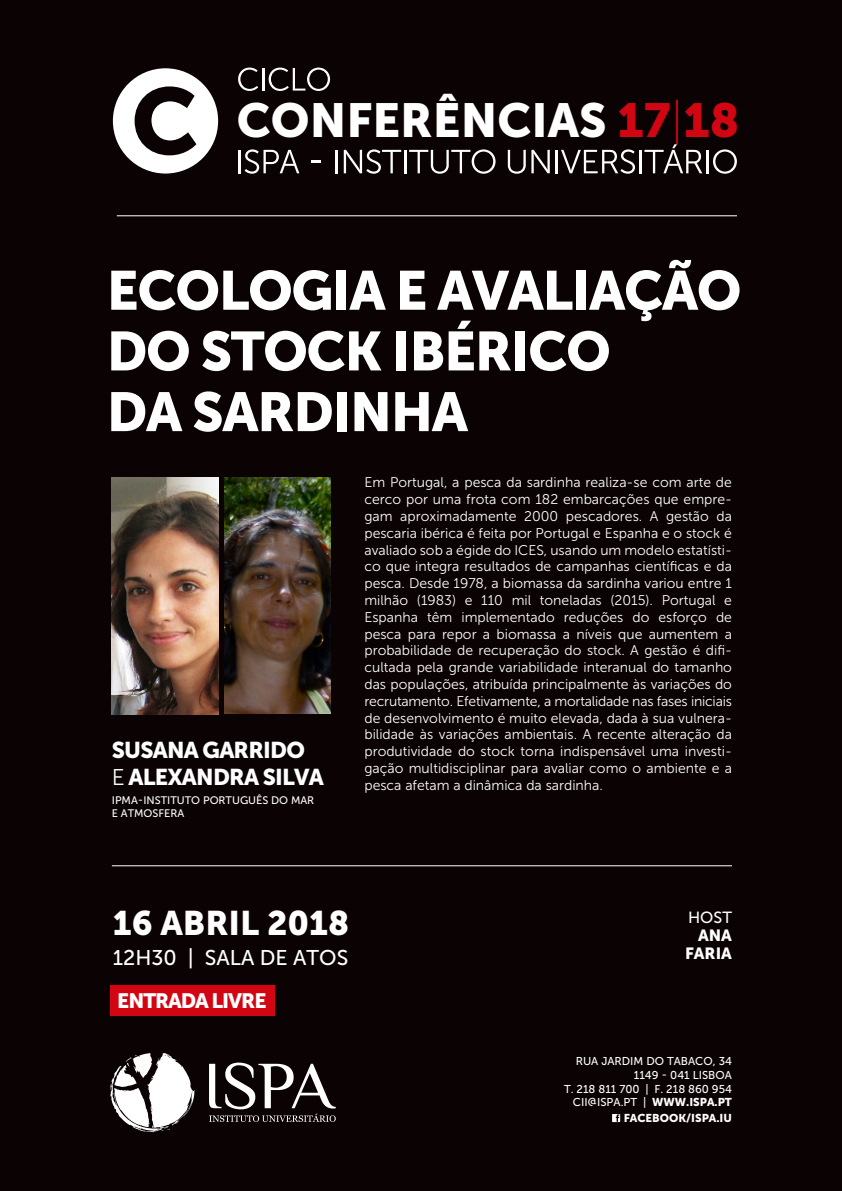
<style>
.page{position:relative;width:842px;height:1191px;background:#0a0203}
.page>*{position:absolute;margin:0;border:0;box-sizing:border-box;transform-origin:0 0}
.t1{font:54.6px/60.7px "Museo Sans 900";letter-spacing:-.025em;color:#fff}
.t2{font:47.5px "Museo Sans 900";color:#fff}
.t3{font:33.9px "Museo Sans 900";color:#fff}
.t4{font:22.7px/27.3px "Museo Sans 900";letter-spacing:-.035em;color:#fff}
.t5{font:21.3px "Museo Sans 500";color:#fff}
.t6{font:20.7px "Museo Sans 900";letter-spacing:-.05em;color:#fff}
.t7{font:16.1px/18px "Museo Sans 900";color:#fff;text-align:right}
.t8{font:16.1px "Museo Sans 500";color:#fff}
.t9{font:14px/16.8px "Museo Sans 300";color:#fff;text-align:justify}
.t10{font:11.4px/13.6px "Museo Sans 500";color:#fff;text-align:right}
.t11{font:11.4px "Museo Sans 900";color:#fff}
.t12{font:10.9px/13.1px "Museo Sans 500";color:#fff}
.s1{color:#d20613}
.s2{font-family:"Museo Sans 100";color:#d20613}
.s3{font-family:"Museo Sans 300"}
.s4{font-family:"Museo Sans 900"}
</style>
<div class="page">
<svg style="left:209px;top:1062px;width:127px;height:60px"></svg>
<svg style="left:110px;top:1053px;width:84px;height:79px"></svg>
<div style="left:111px;top:985px;width:164px;height:30px;background:#d20613"></div>
<svg style="left:113px;top:68px;width:105px;height:105px"></svg>
<svg style="left:238px;top:68px;width:20px;height:23px"></svg>
<hr style="left:262px;top:68px;width:2px;height:23px;background:#fff">
<svg style="left:269px;top:68px;width:61px;height:23px"></svg>
<hr style="left:238px;top:150px;width:2px;height:23px;background:#fff">
<svg style="left:245px;top:149px;width:54px;height:25px"></svg>
<svg style="left:311px;top:161px;width:10px;height:2px"></svg>
<hr style="left:335px;top:150px;width:3px;height:23px;background:#fff">
<svg style="left:344px;top:149px;width:57px;height:25px"></svg>
<hr style="left:404px;top:150px;width:2px;height:23px;background:#fff">
<svg style="left:409px;top:149px;width:87px;height:25px"></svg>
<svg style="left:508px;top:150px;width:42px;height:24px"></svg>
<hr style="left:556px;top:150px;width:2px;height:23px;background:#fff">
<svg style="left:561px;top:149px;width:74px;height:25px"></svg>
<hr style="left:639px;top:150px;width:3px;height:23px;background:#fff">
<svg style="left:644px;top:144px;width:58px;height:29px"></svg>
<hr style="left:706px;top:150px;width:3px;height:23px;background:#fff">
<svg style="left:713px;top:149px;width:24px;height:25px"></svg>
<hr style="left:117px;top:215px;width:620px;height:1px;background:#fff">
<hr style="left:112px;top:865px;width:620px;height:1px;background:#fff">
<svg style="left:612px;top:1114px;width:8px;height:8px"></svg>
<img style="left:112px;top:477px;width:106px;height:237px">
<img style="left:224px;top:477px;width:107px;height:237px">
<h2 class="t2" style="left:237px;top:94px;width:504px">CONFERÊNCIAS <span class="s1">17</span><span class="s2">|</span><span class="s1">18</span></h2>
<h1 class="t1" style="left:107px;top:260px;width:636px">ECOLOGIA E AVALIAÇÃO<br>DO STOCK IBÉRICO<br>DA SARDINHA</h1>
<h3 class="t4" style="left:112px;top:736px;width:214px">SUSANA GARRIDO<br><span class="s3">E</span> ALEXANDRA SILVA</h3>
<p class="t12" style="left:112px;top:794px;width:204px">IPMA-INSTITUTO PORTUGUÊS DO MAR<br>E ATMOSFERA</p>
<p class="t9" style="left:364px;top:474px;width:369px">Em Portugal, a pesca da sardinha realiza-se com arte de cerco por uma frota com 182 embarcações que empre&shy;gam aproximadamente 2000 pescadores. A gestão da pescaria ibérica é feita por Portugal e Espanha e o stock é avaliado sob a égide do ICES, usando um modelo estatísti&shy;co que integra resultados de campanhas científicas e da pesca. Desde 1978, a biomassa da sardinha variou entre 1 milhão (1983) e 110 mil toneladas (2015). Portugal e Espanha têm implementado reduções do esforço de pesca para repor a biomassa a níveis que aumentem a probabilidade de recuperação do stock. A gestão é difi&shy;cultada pela grande variabilidade interanual do tamanho das populações, atribuída principalmente às variações do recrutamento. Efetivamente, a mortalidade nas fases iniciais de desenvolvimento é muito elevada, dada à sua vulnera&shy;bilidade às variações ambientais. A recente alteração da produtividade do stock torna indispensável uma investi&shy;gação multidisciplinar para avaliar como o ambiente e a pesca afetam a dinâmica da sardinha.</p>
<h3 class="t3" style="left:113px;top:903px;width:238px">16 ABRIL 2018</h3>
<h3 class="t5" style="left:113px;top:945px;width:237px">12H30 | SALA DE ATOS</h3>
<h3 class="t6" style="left:117px;top:989px;width:151px">ENTRADA LIVRE</h3>
<p class="t8" style="left:688px;top:908px;width:45px">HOST</p>
<p class="t7" style="left:685px;top:926px;width:48px">ANA<br>FARIA</p>
<p class="t10" style="left:564px;top:1054px;width:169px">RUA JARDIM DO TABACO, 34<br>1149 - 041 LISBOA<br>T. 218 811 700 | F. 218 860 954<br>CII@ISPA.PT | <span class="s4">WWW.ISPA.PT</span></p>
<p class="t11" style="left:624px;top:1111px;width:110px">FACEBOOK/ISPA.IU</p>
</div>
